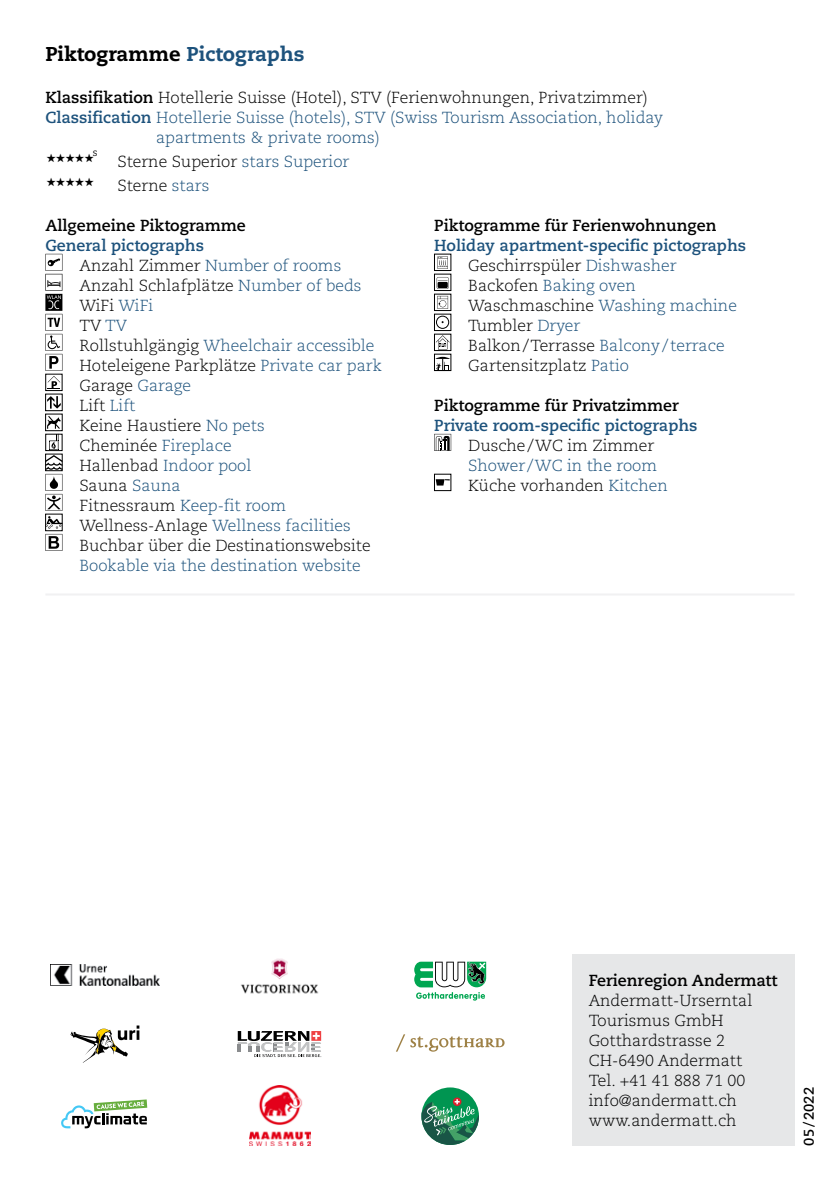
<style>
.page{position:relative;width:840px;height:1191px;background:#fff}
.page>*{position:absolute;margin:0;border:0;box-sizing:border-box;transform-origin:0 0}
.t1{font:800 20px "Caecilia LT Std";color:#000}
.t2{font:300 16px/20px "Caecilia LT Std";color:#000}
.t3{font:300 16px/20px "Caecilia LT Std";color:#1d527c}
.t4{font:700 16px "Caecilia LT Std";color:#000}
.t5{font:700 16px "Caecilia LT Std";color:#1d527c}
.t6{font:700 14px "Caecilia LT Std";color:#000}
.t7{font:7.6px "Caecilia LT Std";color:#000}
.s1{color:#1d527c}
.s2{font-weight:700}
.s3{font-weight:700;color:#1d527c}
.s4{color:#000}
</style>
<div class="page">
<div style="left:45px;top:374px;width:17px;height:17px;border:1px solid #000"></div>
<svg style="left:45px;top:254px;width:17px;height:135px"></svg>
<div style="left:45px;top:394px;width:17px;height:17px;border:1px solid #000"></div>
<svg style="left:47px;top:396px;width:14px;height:12px"></svg>
<div style="left:45px;top:514px;width:17px;height:17px;border:1px solid #000"></div>
<svg style="left:45px;top:416px;width:17px;height:112px"></svg>
<svg style="left:45px;top:534px;width:17px;height:17px"></svg>
<div style="left:434px;top:254px;width:17px;height:17px;border:1px solid #000"></div>
<svg style="left:437px;top:256px;width:10px;height:13px"></svg>
<div style="left:434px;top:274px;width:17px;height:17px;border:1px solid #000"></div>
<svg style="left:436px;top:277px;width:12px;height:12px"></svg>
<div style="left:437px;top:282px;width:10px;height:6px;background:#000"></div>
<div style="left:434px;top:294px;width:17px;height:17px;border:1px solid #000"></div>
<svg style="left:437px;top:296px;width:11px;height:13px"></svg>
<div style="left:434px;top:314px;width:17px;height:17px;border:1px solid #000"></div>
<div style="left:436px;top:316px;width:13px;height:13px;border:1px solid #000;border-radius:50%"></div>
<div style="left:434px;top:334px;width:17px;height:17px;border:1px solid #000"></div>
<svg style="left:435px;top:335px;width:14px;height:14px"></svg>
<div style="left:434px;top:354px;width:17px;height:17px;border:1px solid #000"></div>
<div style="left:437px;top:356px;width:13px;height:22px;background:#000;opacity:.4"></div>
<svg style="left:435px;top:357px;width:15px;height:14px"></svg>
<svg style="left:434px;top:434px;width:17px;height:17px"></svg>
<div style="left:434px;top:474px;width:17px;height:17px;border:1px solid #000"></div>
<svg style="left:435px;top:479px;width:14px;height:6px"></svg>
<div style="left:571px;top:954px;width:223px;height:191px;background:#e6e7e8"></div>
<img style="left:50px;top:964px;width:109px;height:21px">
<svg style="left:61px;top:1099px;width:86px;height:29px"></svg>
<svg style="left:237px;top:1031px;width:84px;height:26px"></svg>
<svg style="left:70px;top:1025px;width:69px;height:38px"></svg>
<img style="left:241px;top:958px;width:78px;height:35px">
<img style="left:249px;top:1085px;width:61px;height:60px">
<hr style="left:45px;top:593px;width:749px;height:2px;background:#f1f1f2">
<svg style="left:396px;top:1034px;width:108px;height:17px"></svg>
<svg style="left:414px;top:961px;width:72px;height:39px"></svg>
<div style="left:421px;top:1087px;width:57px;height:58px;background:#009551;border-radius:50%"></div>
<svg style="left:421px;top:1099px;width:57px;height:46px"></svg>
<p class="t1" style="left:45px;top:41px;width:260px">Piktogramme <span class="s1">Pictographs</span></p>
<p class="t2" style="left:45px;top:88px;width:603px"><span class="s2">Klassifikation</span> Hotellerie Suisse (Hotel), STV (Ferienwohnungen, Privatzimmer)</p>
<p class="t3" style="left:45px;top:108px;width:619px"><span class="s2">Classification</span> Hotellerie Suisse (hotels), STV (Swiss Tourism Association, holiday</p>
<p class="t3" style="left:156px;top:128px;width:225px">apartments &amp; private rooms)</p>
<p class="t7" style="left:93px;top:149px;width:6px">S</p>
<p class="t2" style="left:117px;top:150px;width:233px;line-height:24px">Sterne Superior <span class="s1">stars Superior<br></span>Sterne <span class="s1">stars</span></p>
<p class="t4" style="left:45px;top:216px;width:202px">Allgemeine Piktogramme</p>
<p class="t2" style="left:79px;top:236px;width:304px;text-indent:-34px"><span class="s3">General pictographs<br></span>Anzahl Zimmer <span class="s1">Number of rooms<br></span>Anzahl Schlafplätze <span class="s1">Number of beds<br></span>WiFi <span class="s1">WiFi<br></span>TV <span class="s1">TV<br></span>Rollstuhlgängig <span class="s1">Wheelchair accessible<br></span>Hoteleigene Parkplätze <span class="s1">Private car park<br></span>Garage <span class="s1">Garage<br></span>Lift <span class="s1">Lift<br></span>Keine Haustiere <span class="s1">No pets<br></span>Cheminée <span class="s1">Fireplace<br></span>Hallenbad <span class="s1">Indoor pool<br></span>Sauna <span class="s1">Sauna<br></span>Fitnessraum <span class="s1">Keep-fit room<br></span>Wellness-Anlage <span class="s1">Wellness facilities<br></span>Buchbar über die Destinationswebsite</p>
<p class="t3" style="left:79px;top:556px;width:282px">Bookable via the destination website</p>
<p class="t4" style="left:434px;top:216px;width:283px">Piktogramme für Ferienwohnungen</p>
<p class="t2" style="left:468px;top:236px;width:279px;text-indent:-34px"><span class="s3">Holiday apartment-specific pictographs<br></span>Geschirrspüler <span class="s1">Dishwasher<br></span>Backofen <span class="s1">Baking oven<br></span>Waschmaschine <span class="s1">Washing machine<br></span>Tumbler <span class="s1">Dryer<br></span>Balkon/Terrasse <span class="s1">Balcony/terrace<br></span>Gartensitzplatz <span class="s1">Patio</span></p>
<p class="t4" style="left:434px;top:396px;width:246px">Piktogramme für Privatzimmer</p>
<p class="t5" style="left:434px;top:416px;width:265px">Private room-specific pictographs</p>
<p class="t2" style="left:468px;top:436px;width:187px">Dusche/WC im Zimmer</p>
<p class="t3" style="left:468px;top:456px;width:201px">Shower /WC in the room<br><span class="s4">Küche vorhanden</span> Kitchen</p>
<p class="t4" style="left:588px;top:971px;width:190px">Ferienregion Andermatt</p>
<p class="t2" style="left:588px;top:991px;width:165px">Andermatt-Urserntal<br>Tourismus GmbH<br>Gotthardstrasse 2<br>CH-6490 Andermatt<br>Tel. +41 41 888 71 00 info@andermatt.ch www.andermatt.ch</p>
<p class="t6" style="left:800px;top:1145px;width:60px;rotate:-90deg">05/2022</p>
</div>
